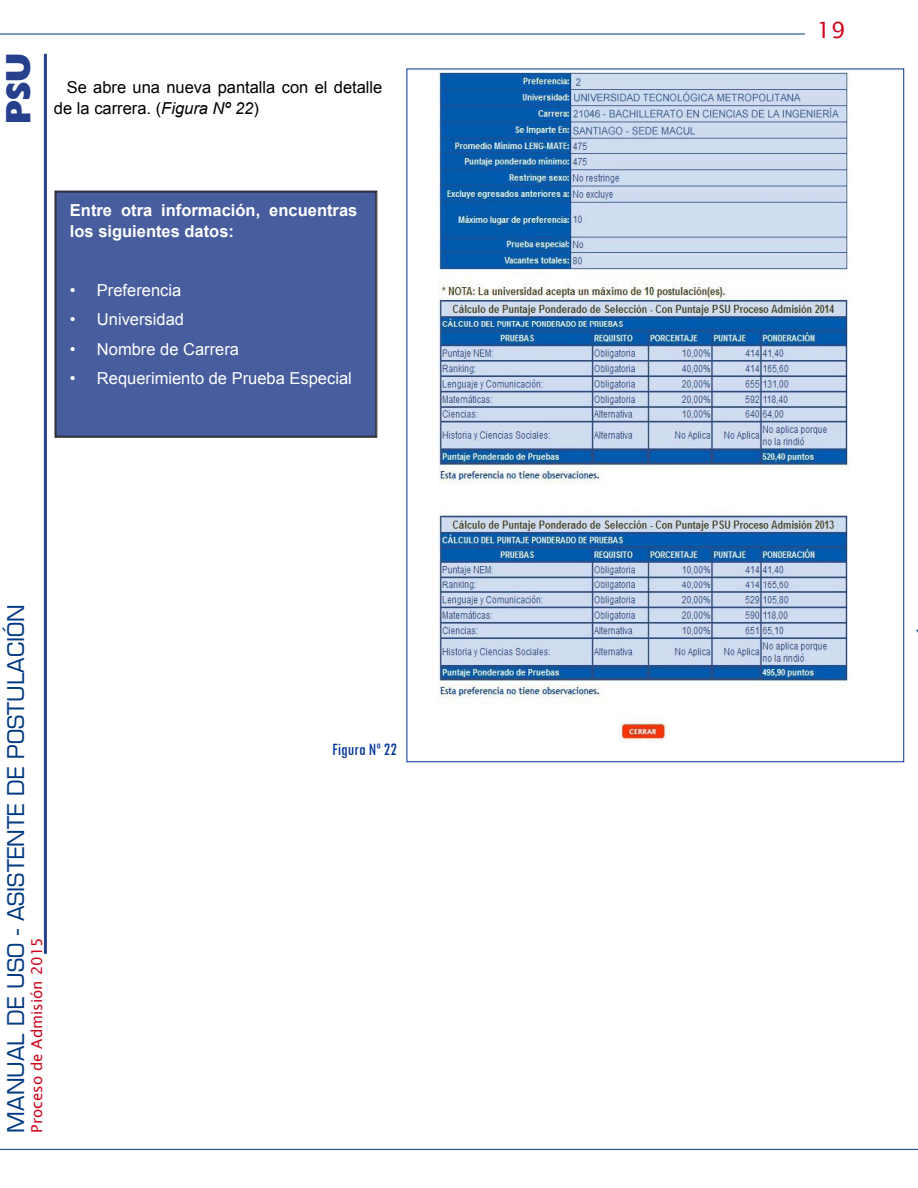
<style>
.page{position:relative;width:918px;height:1188px;background:#fff}
.page>*{position:absolute;margin:0;border:0;box-sizing:border-box;transform-origin:0 0}
.t1{font:34.5px "Gill Sans Extra Bold Display";color:#27408c}
.t2{font:22.5px "Euromode Plain";color:#003882}
.t3{font:22.5px "Lucida Sans Unicode";color:#cd071e}
.t4{font:condensed 18px "Tw Cen";color:#039}
.t5{font:16.5px "Arial";color:#fff}
.t6{font:16.5px/21px "Arial";color:#000}
.t7{font:700 16.5px/21px "Arial";color:#fff}
.t8{font:15px "Lucida Sans Unicode";color:#cd071e}
.s1{font-style:italic}
</style>
<div class="page">
<hr style="left:44px;top:54px;width:3px;height:900px;background:#27408c">
<hr style="left:0;top:34px;width:805px;height:1px;background:#003882">
<hr style="left:0;top:1149px;width:918px;height:1px;background:#003882">
<div style="left:55px;top:191px;width:322px;height:247px;background:#485d9d"></div>
<img style="left:438px;top:71px;width:410px;height:672px">
<h1 class="t1" style="left:-1px;top:124px;width:73px;rotate:-90deg">PSU</h1>
<p class="t6" style="left:54px;top:77px;width:330px;text-indent:13px">Se abre una nueva pantalla con el detalle de la carrera. (<span class="s1">Figura Nº 22</span>)</p>
<p class="t7" style="left:70px;top:200px;width:289px">Entre otra información, encuentras los siguientes datos:</p>
<p class="t5" style="left:70px;top:279px;width:113px">• Preferencia</p>
<p class="t5" style="left:70px;top:309px;width:116px">• Universidad</p>
<p class="t5" style="left:70px;top:338px;width:171px">• Nombre de Carrera</p>
<p class="t5" style="left:70px;top:368px;width:283px">• Requerimiento de Prueba Especial</p>
<h2 class="t2" style="left:2px;top:1133px;width:530px;rotate:-90deg">MANUAL DE USO - ASISTENTE DE POSTULACIÓN</h2>
<p class="t8" style="left:25px;top:1133px;width:197px;rotate:-90deg">Proceso de Admisión 2015</p>
<p class="t4" style="left:332px;top:738px;width:67px">Figura Nº 22</p>
<h2 class="t3" style="left:817px;top:12px;width:30px">19</h2>
</div>
